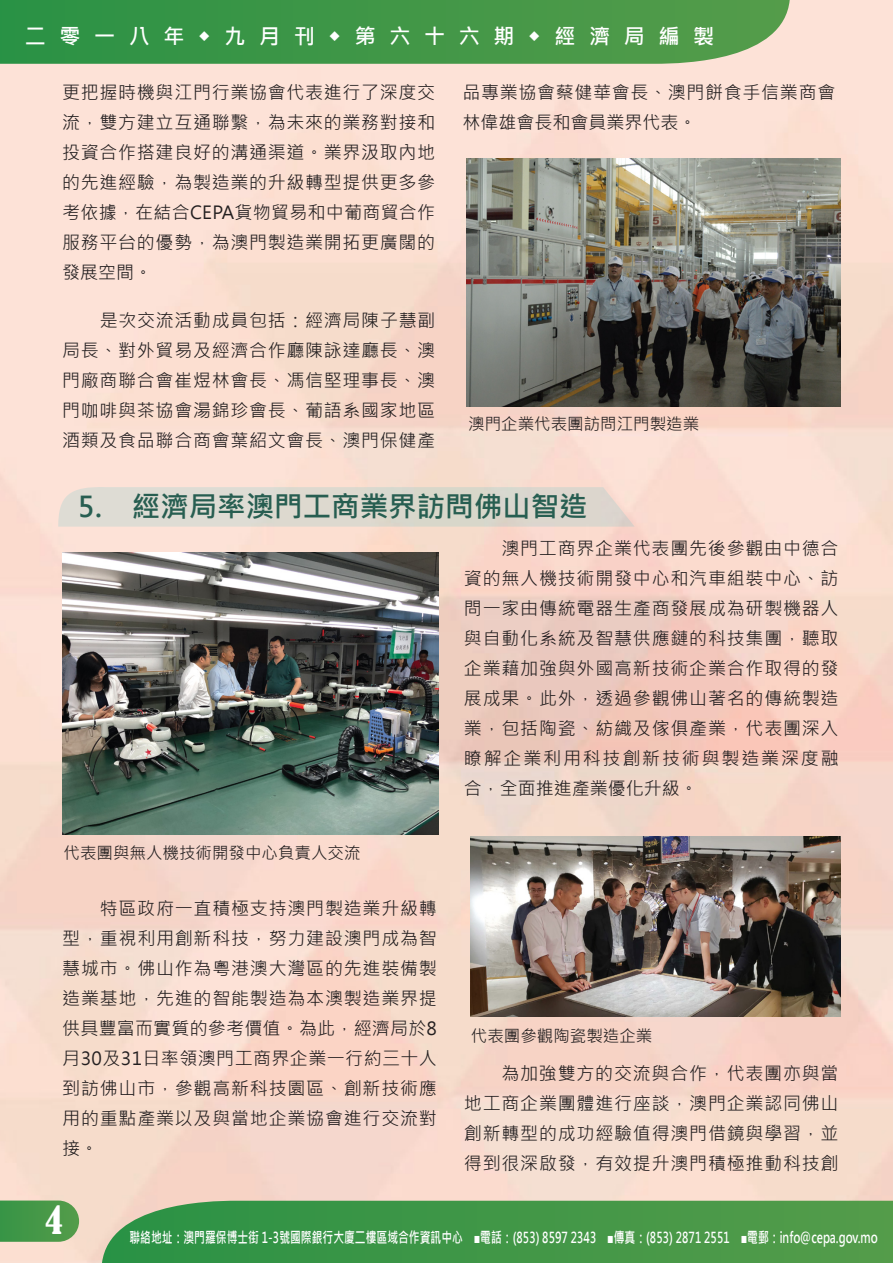
<style>
.page{position:relative;width:893px;height:1263px;background:#fff}
.page>*{position:absolute;margin:0;border:0;box-sizing:border-box;transform-origin:0 0}
.t1{font:condensed 36.15px "Bernard";color:#fff}
.t2{font:700 28.5px "Microsoft Jheng Hei";color:#275e51}
.t3{font:700 21px "Microsoft Jheng Hei";letter-spacing:.65em;color:#fff}
.t4{font:18px/30px "Microsoft Jheng Hei";letter-spacing:.04em;color:#231f20;text-align:justify}
.t5{font:16.5px "Microsoft Jheng Hei";color:#231f20}
.t6{font:700 15px "Microsoft Jheng Hei";color:#fff;scale:.72 1}
</style>
<div class="page">
<img style="left:0;top:0;width:893px;height:1263px">
<svg style="left:0;top:1200px;width:79px;height:42px;background:#519c51"></svg>
<svg style="left:0;top:0;width:790px;height:64px;background:#46994c"></svg>
<svg style="left:102px;top:1201px;width:791px;height:62px;background:#46984b"></svg>
<div style="left:58px;top:487px;width:577px;height:40px;background:#ddd9cf"></div>
<img style="left:466px;top:158px;width:374px;height:249px">
<img style="left:62px;top:553px;width:376px;height:282px">
<img style="left:470px;top:836px;width:371px;height:180px">
<p class="t3" style="left:25px;top:23px;width:691px">二零一八年◆九月刊◆第六十六期◆經濟局編製</p>
<p class="t4" style="left:62px;top:78px;width:374px">更把握時機與江門行業協會代表進行了深度交流，雙方建立互通聯繫，為未來的業務對接和投資合作搭建良好的溝通渠道。業界汲取內地的先進經驗，為製造業的升級轉型提供更多參考依據，在結合CEPA貨物貿易和中葡商貿合作服務平台的優勢，為澳門製造業開拓更廣闊的發展空間。</p>
<p class="t4" style="left:62px;top:306px;width:375px;text-indent:37px">是次交流活動成員包括：經濟局陳子慧副局長、對外貿易及經濟合作廳陳詠達廳長、澳門廠商聯合會崔煜林會長、馮信堅理事長、澳門咖啡與茶協會湯錦珍會長、葡語系國家地區酒類及食品聯合商會葉紹文會長、澳門保健產</p>
<p class="t4" style="left:462px;top:78px;width:374px">品專業協會蔡健華會長、澳門餅食手信業商會林偉雄會長和會員業界代表。</p>
<p class="t5" style="left:468px;top:414px;width:232px">澳門企業代表團訪問江門製造業</p>
<h2 class="t2" style="left:78px;top:489px;width:511px">5. 經濟局率澳門工商業界訪問佛山智造</h2>
<p class="t5" style="left:64px;top:843px;width:298px">代表團與無人機技術開發中心負責人交流</p>
<p class="t4" style="left:62px;top:894px;width:376px;text-indent:37px">特區政府一直積極支持澳門製造業升級轉型，重視利用創新科技，努力建設澳門成為智慧城市。佛山作為粵港澳大灣區的先進裝備製造業基地，先進的智能製造為本澳製造業界提供具豐富而實質的參考價值。為此，經濟局於8月30及31日率領澳門工商界企業一行約三十人到訪佛山市，參觀高新科技園區、創新技術應用的重點產業以及與當地企業協會進行交流對接。</p>
<p class="t4" style="left:464px;top:534px;width:376px;text-indent:37px">澳門工商界企業代表團先後參觀由中德合資的無人機技術開發中心和汽車組裝中心、訪問一家由傳統電器生產商發展成為研製機器人與自動化系統及智慧供應鏈的科技集團，聽取企業藉加強與外國高新技術企業合作取得的發展成果。此外，透過參觀佛山著名的傳統製造業，包括陶瓷、紡織及傢俱產業，代表團深入瞭解企業利用科技創新技術與製造業深度融合，全面推進產業優化升級。</p>
<p class="t5" style="left:471px;top:1025px;width:183px">代表團參觀陶瓷製造企業</p>
<p class="t4" style="left:464px;top:1059px;width:376px;text-indent:37px">為加強雙方的交流與合作，代表團亦與當地工商企業團體進行座談，澳門企業認同佛山創新轉型的成功經驗值得澳門借鏡與學習，並得到很深啟發，有效提升澳門積極推動科技創</p>
<h1 class="t1" style="left:45px;top:1199px;width:19px">4</h1>
<p class="t6" style="left:129px;top:1228px;width:1041px">聯絡地址：澳門羅保博士街 1-3號國際銀行大廈二樓區域合作資訊中心　■電話：(853) 8597 2343　■傳真：(853) 2871 2551　■電郵：info@cepa.gov.mo</p>
</div>
